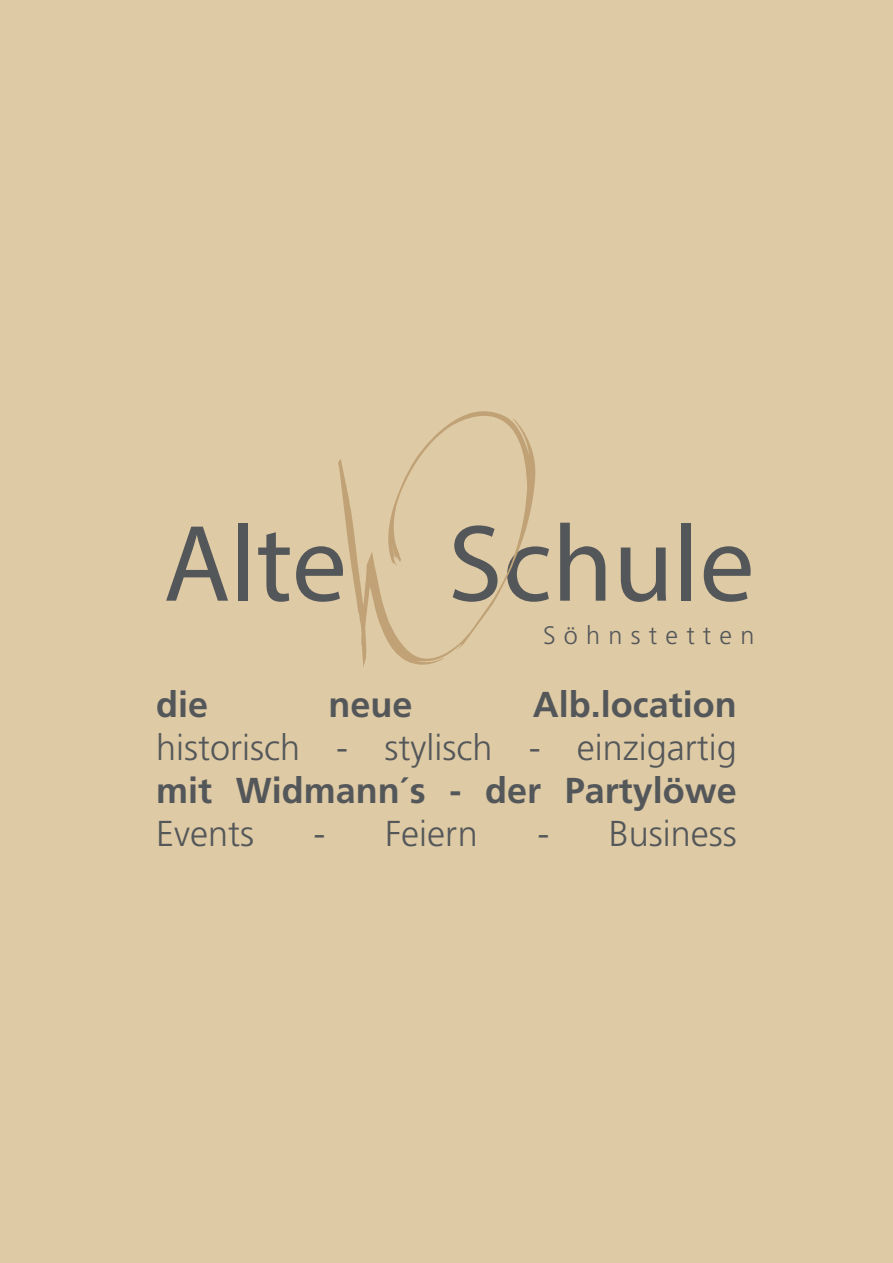
<style>
.page{position:relative;width:893px;height:1263px;background:#decaa4}
.page>*{position:absolute;margin:0;border:0;box-sizing:border-box;transform-origin:0 0}
.t1{font:109.8px "Myriad Pro";color:#54575a}
.t2{font:300 36px "Frutiger LT Pro";color:#54575a}
.t3{font:700 36px "Frutiger LT Pro";color:#54575a}
.t4{font:300 25.2px "Frutiger LT Pro";letter-spacing:.325em;color:#54575a}
</style>
<div class="page">
<svg style="left:338px;top:411px;width:197px;height:256px"></svg>
<p class="t1" style="left:163px;top:496px;width:593px">Alte Schule</p>
<p class="t4" style="left:543px;top:620px;width:213px">Söhnstetten</p>
<p class="t3" style="left:156px;top:683px;width:54px">die</p>
<p class="t3" style="left:328px;top:683px;width:86px">neue</p>
<p class="t3" style="left:533px;top:683px;width:206px">Alb.location</p>
<p class="t2" style="left:156px;top:726px;width:582px">historisch - stylisch - einzigartig</p>
<p class="t3" style="left:156px;top:769px;width:582px">mit Widmann´s - der Partylöwe</p>
<p class="t2" style="left:156px;top:813px;width:99px">Events</p>
<p class="t2" style="left:314px;top:813px;width:166px">- Feiern</p>
<p class="t2" style="left:537px;top:813px;width:201px">- Business</p>
</div>
